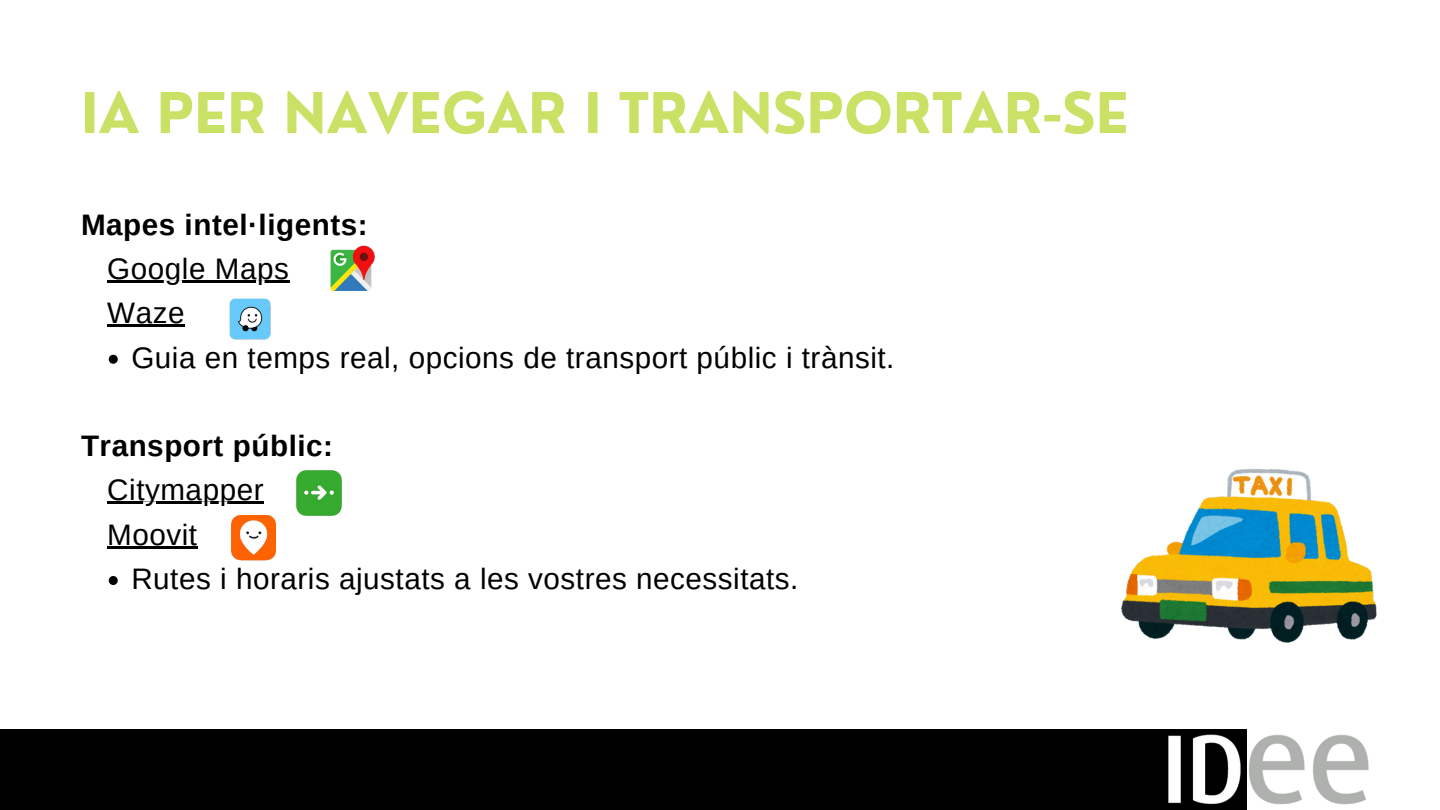
<style>
.page{position:relative;width:1440px;height:810px;background:#fff}
.page>*{position:absolute;margin:0;border:0;box-sizing:border-box;transform-origin:0 0}
.t1{font:700 54.8px "Nourd";color:#c9e265}
.t2{font:29.6px/44.2px "Arimo";letter-spacing:.02em;color:#000}
.t3{font:700 29.6px "Arimo";letter-spacing:.02em;color:#000}
</style>
<div class="page">
<div style="left:0;top:729px;width:1246px;height:81px;background:#000"></div>
<img style="left:1168px;top:730px;width:201px;height:77px">
<img style="left:1122px;top:469px;width:255px;height:174px">
<hr style="left:107px;top:281px;width:182px;height:2px;background:#000">
<hr style="left:107px;top:325px;width:78px;height:2px;background:#000">
<svg style="left:109px;top:355px;width:9px;height:9px"></svg>
<hr style="left:107px;top:502px;width:157px;height:2px;background:#000">
<hr style="left:107px;top:546px;width:91px;height:2px;background:#000">
<svg style="left:109px;top:576px;width:9px;height:9px"></svg>
<img style="left:330px;top:246px;width:45px;height:45px">
<img style="left:229px;top:298px;width:42px;height:42px">
<img style="left:297px;top:471px;width:45px;height:45px">
<img style="left:231px;top:516px;width:45px;height:45px">
<p class="t1" style="left:81px;top:78px;width:1049px">IA PER NAVEGAR I TRANSPORTAR-SE</p>
<h1 class="t3" style="left:81px;top:208px;width:288px">Mapes intel·ligents:</h1>
<p class="t2" style="left:107px;top:247px;width:183px">Google Maps</p>
<p class="t2" style="left:131px;top:291px;width:765px;text-indent:-24px">Waze<br>Guia en temps real, opcions de transport públic i trànsit.</p>
<p class="t3" style="left:81px;top:429px;width:254px">Transport públic:</p>
<p class="t2" style="left:107px;top:468px;width:158px">Citymapper</p>
<p class="t2" style="left:131px;top:512px;width:669px;text-indent:-24px">Moovit<br>Rutes i horaris ajustats a les vostres necessitats.</p>
</div>
